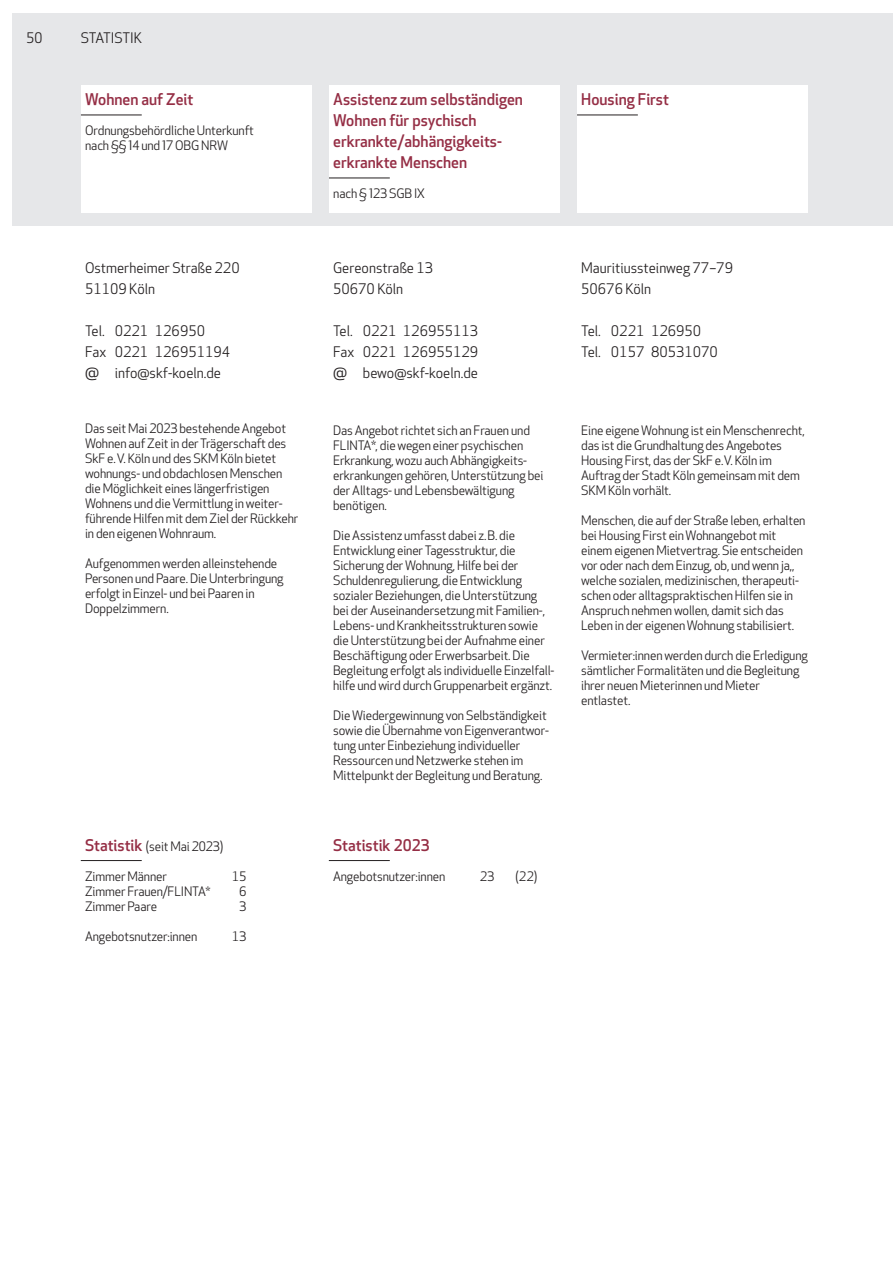
<style>
.page{position:relative;width:893px;height:1263px;background:#fff}
.page>*{position:absolute;margin:0;border:0;box-sizing:border-box;transform-origin:0 0}
.daten_head_rot{font:500 15.75px/21px "Apex New";color:#952e45}
.daten_kopf{font:14.25px "Apex New";color:#231f20}
.head{font:14.25px "Apex New";letter-spacing:-.015em;color:#231f20}
.daten_fließ{font:12.75px/15px "Apex New";letter-spacing:-.01em;color:#231f20}
.daten_statistik{font:12.75px "Apex New";letter-spacing:-.01em;color:#231f20}
.daten_head_rot-2{font:12.75px "Apex New";letter-spacing:-.01em;color:#231f20}
.s1{font-size:16.5px}
.s2{font-weight:500;font-size:15.75px;color:#952e45}
</style>
<div class="page">
<div style="left:13px;top:13px;width:880px;height:212px;background:#e6e7e9"></div>
<div style="left:577px;top:85px;width:231px;height:128px;background:#fff"></div>
<hr style="left:577px;top:115px;width:61px;height:1px;background:#231f20">
<hr style="left:329px;top:860px;width:61px;height:1px;background:#231f20">
<div style="left:329px;top:85px;width:231px;height:128px;background:#fff"></div>
<hr style="left:329px;top:178px;width:61px;height:1px;background:#231f20">
<hr style="left:81px;top:860px;width:61px;height:1px;background:#231f20">
<div style="left:81px;top:85px;width:231px;height:128px;background:#fff"></div>
<hr style="left:81px;top:115px;width:61px;height:1px;background:#231f20">
<p class="daten_kopf" style="left:27px;top:28px;width:17px">50</p>
<p class="head" style="left:81px;top:29px;width:63px">STATISTIK</p>
<p class="daten_head_rot" style="left:85px;top:88px;width:110px">Wohnen auf Zeit</p>
<p class="daten_fließ" style="left:85px;top:123px;width:170px">Ordnungsbehördliche Unterkunft nach §§ 14 und 17 OBG NRW</p>
<p class="daten_kopf" style="left:85px;top:259px;width:156px">Ostmerheimer Straße 220</p>
<p class="daten_kopf" style="left:85px;top:280px;width:72px">51109 Köln</p>
<p class="daten_kopf" style="left:85px;top:322px;width:122px">Tel. 0221 126950</p>
<p class="daten_kopf" style="left:85px;top:343px;width:147px">Fax 0221 126951194</p>
<p class="daten_kopf" style="left:85px;top:364px;width:138px"><span class="s1">@</span> info@skf-koeln.de</p>
<p class="daten_fließ" style="left:85px;top:421px;width:215px">Das seit Mai 2023 bestehende Angebot Wohnen auf Zeit in der Trägerschaft des SkF e. V. Köln und des SKM Köln bietet wohnungs- und obdachlosen Menschen die Möglichkeit eines längerfristigen Wohnens und die Vermittlung in weiter&shy;führende Hilfen mit dem Ziel der Rückkehr in den eigenen Wohnraum.</p>
<p class="daten_fließ" style="left:85px;top:556px;width:200px">Aufgenommen werden alleinstehende<br>Personen und Paare. Die Unterbringung erfolgt in Einzel- und bei Paaren in<br>Doppelzimmern.</p>
<p class="daten_head_rot-2" style="left:85px;top:838px;width:140px"><span class="s2">Statistik</span> (seit Mai 2023)</p>
<p class="daten_statistik" style="left:85px;top:868px;width:83px">Zimmer Männer</p>
<p class="daten_statistik" style="left:232px;top:868px;width:16px">15</p>
<p class="daten_statistik" style="left:85px;top:883px;width:127px">Zimmer Frauen/FLINTA*</p>
<p class="daten_statistik" style="left:239px;top:883px;width:9px">6</p>
<p class="daten_statistik" style="left:85px;top:898px;width:74px">Zimmer Paare</p>
<p class="daten_statistik" style="left:239px;top:898px;width:9px">3</p>
<p class="daten_statistik" style="left:85px;top:928px;width:114px">Angebotsnutzer:innen</p>
<p class="daten_statistik" style="left:232px;top:928px;width:16px">13</p>
<p class="daten_head_rot" style="left:333px;top:88px;width:191px">Assistenz zum selbständigen<br>Wohnen für psychisch erkrankte/abhängigkeits&shy;erkrankte Menschen</p>
<p class="daten_fließ" style="left:333px;top:186px;width:93px">nach § 123 SGB IX</p>
<p class="daten_kopf" style="left:333px;top:259px;width:102px">Gereonstraße 13</p>
<p class="daten_kopf" style="left:333px;top:280px;width:72px">50670 Köln</p>
<p class="daten_kopf" style="left:333px;top:322px;width:147px">Tel. 0221 126955113</p>
<p class="daten_kopf" style="left:333px;top:343px;width:147px">Fax 0221 126955129</p>
<p class="daten_kopf" style="left:333px;top:364px;width:146px"><span class="s1">@</span> bewo@skf-koeln.de</p>
<p class="daten_fließ" style="left:333px;top:423px;width:212px">Das Angebot richtet sich an Frauen und FLINTA*, die wegen einer psychischen Erkrankung, wozu auch Abhängigkeits&shy;erkrankungen gehören, Unterstützung bei der Alltags- und Lebensbewältigung benötigen.</p>
<p class="daten_fließ" style="left:333px;top:528px;width:223px">Die Assistenz umfasst dabei z. B. die Entwicklung einer Tagesstruktur, die Sicherung der Wohnung, Hilfe bei der Schuldenregulierung, die Entwicklung sozialer Beziehungen, die Unterstützung bei der Auseinandersetzung mit Familien-, Lebens- und Krankheitsstrukturen sowie die Unterstützung bei der Aufnahme einer Beschäftigung oder Erwerbsarbeit. Die Begleitung erfolgt als individuelle Einzelfall&shy;hilfe und wird durch Gruppenarbeit ergänzt.</p>
<p class="daten_fließ" style="left:333px;top:708px;width:217px">Die Wiedergewinnung von Selbständigkeit sowie die Übernahme von Eigenverantwor&shy;tung unter Einbeziehung individueller Ressourcen und Netzwerke stehen im Mittelpunkt der Begleitung und Beratung.</p>
<p class="daten_head_rot" style="left:333px;top:834px;width:98px">Statistik 2023</p>
<p class="daten_statistik" style="left:333px;top:868px;width:114px">Angebotsnutzer:innen</p>
<p class="daten_statistik" style="left:480px;top:868px;width:16px">23</p>
<p class="daten_statistik" style="left:516px;top:868px;width:23px">(22)</p>
<p class="daten_head_rot" style="left:581px;top:88px;width:89px">Housing First</p>
<p class="daten_kopf" style="left:581px;top:259px;width:153px">Mauritiussteinweg 77–79</p>
<p class="daten_kopf" style="left:581px;top:280px;width:72px">50676 Köln</p>
<p class="daten_kopf" style="left:581px;top:322px;width:122px">Tel. 0221 126950</p>
<p class="daten_kopf" style="left:581px;top:343px;width:138px">Tel. 0157 80531070</p>
<p class="daten_fließ" style="left:581px;top:423px;width:225px">Eine eigene Wohnung ist ein Menschenrecht, das ist die Grundhaltung des Angebotes Housing First, das der SkF e. V. Köln im Auftrag der Stadt Köln gemeinsam mit dem SKM Köln vorhält.</p>
<p class="daten_fließ" style="left:581px;top:513px;width:226px">Menschen, die auf der Straße leben, erhalten bei Housing First ein Wohnangebot mit einem eigenen Mietvertrag. Sie entscheiden vor oder nach dem Einzug, ob, und wenn ja,, welche sozialen, medizinischen, therapeuti&shy;schen oder alltagspraktischen Hilfen sie in Anspruch nehmen wollen, damit sich das Leben in der eigenen Wohnung stabilisiert.</p>
<p class="daten_fließ" style="left:581px;top:648px;width:228px">Vermieter:innen werden durch die Erledigung sämtlicher Formalitäten und die Begleitung ihrer neuen Mieterinnen und Mieter entlastet.</p>
</div>
